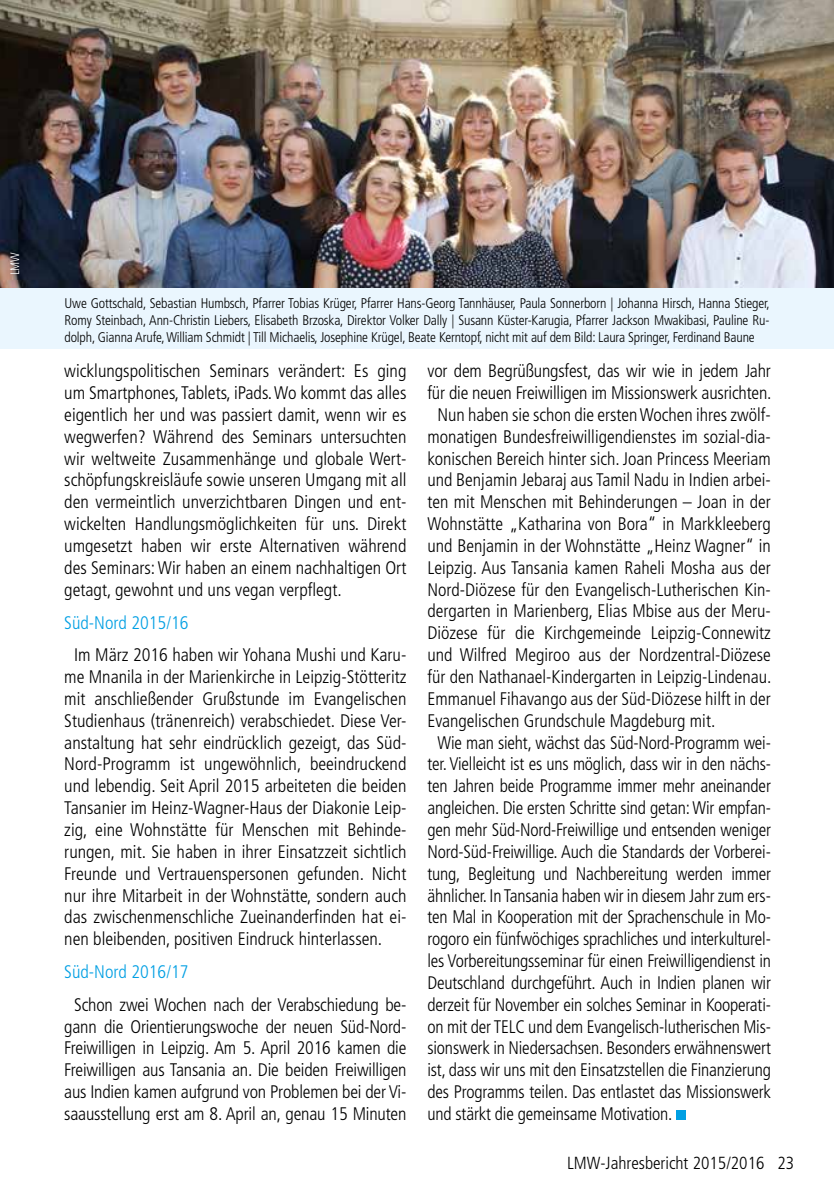
<style>
.page{position:relative;width:834px;height:1191px;background:#fff}
.page>*{position:absolute;margin:0;border:0;box-sizing:border-box;transform-origin:0 0}
.t1{font:300 condensed 18.2px/21.9px "Frutiger";letter-spacing:-.01em;color:#000;text-align:justify}
.t2{font:300 condensed 18.2px "Frutiger";color:#009fe3}
.t3{font:300 condensed 17.5px "Frutiger";color:#000}
.t4{font:300 condensed 14px/16.8px "Frutiger";letter-spacing:-.01em;color:#000;text-align:justify}
.t5{font:300 condensed 12.25px "Frutiger";color:#fff}
</style>
<div class="page">
<div style="left:675px;top:1110px;width:10px;height:10px;background:#009fe3"></div>
<div style="left:0;top:288px;width:833px;height:60px;background:#eaf6fe"></div>
<img style="left:0;top:0;width:833px;height:288px">
<p class="t5" style="left:8px;top:275px;width:25px;rotate:-90deg">LMW</p>
<p class="t4" style="left:64px;top:295px;width:706px">Uwe Gottschald, Sebastian Humbsch, Pfarrer Tobias Krüger, Pfarrer Hans-Georg Tannhäuser, Paula Sonnerborn | Johanna Hirsch, Hanna Stieger, Romy Steinbach, Ann-Christin Liebers, Elisabeth Brzoska, Direktor Volker Dally | Susann Küster-Karugia, Pfarrer Jackson Mwakibasi, Pauline Ru&shy;dolph, Gianna Arufe, William Schmidt | Till Michaelis, Josephine Krügel, Beate Kerntopf, nicht mit auf dem Bild: Laura Springer, Ferdinand Baune</p>
<p class="t1" style="left:64px;top:360px;width:343px">wicklungspolitischen Seminars verändert: Es ging um Smartphones, Tablets, iPads. Wo kommt das alles eigentlich her und was passiert damit, wenn wir es wegwerfen? Während des Seminars untersuchten wir weltweite Zusammenhänge und globale Wert&shy;schöpfungskreisläufe sowie unseren Umgang mit all den vermeintlich unverzichtbaren Dingen und ent&shy;wickelten Handlungsmöglichkeiten für uns. Direkt umgesetzt haben wir erste Alternativen während des Seminars: Wir haben an einem nachhaltigen Ort getagt, gewohnt und uns vegan verpflegt.</p>
<p class="t2" style="left:64px;top:612px;width:126px">Süd-Nord 2015/16</p>
<p class="t1" style="left:64px;top:644px;width:343px;text-indent:10px">Im März 2016 haben wir Yohana Mushi und Karu&shy;me Mnanila in der Marienkirche in Leipzig-Stötteritz mit anschließender Grußstunde im Evangelischen Studienhaus (tränenreich) verabschiedet. Diese Ver&shy;anstaltung hat sehr eindrücklich gezeigt, das Süd-Nord-Programm ist ungewöhnlich, beeindruckend und lebendig. Seit April 2015 arbeiteten die beiden Tansanier im Heinz-Wagner-Haus der Diakonie Leip&shy;zig, eine Wohnstätte für Menschen mit Behinde&shy;rungen, mit. Sie haben in ihrer Einsatzzeit sichtlich Freunde und Vertrauenspersonen gefunden. Nicht nur ihre Mitarbeit in der Wohnstätte, sondern auch das zwischenmenschliche Zueinanderfinden hat ei&shy;nen bleibenden, positiven Eindruck hinterlassen.</p>
<p class="t2" style="left:64px;top:961px;width:126px">Süd-Nord 2016/17</p>
<p class="t1" style="left:64px;top:993px;width:343px;text-align:center">Schon zwei Wochen nach der Verabschiedung be&shy;gann die Orientierungswoche der neuen Süd-Nord-Freiwilligen in Leipzig. Am 5. April 2016 kamen die Freiwilligen aus Tansania an. Die beiden Freiwilligen aus Indien kamen aufgrund von Problemen bei der Vi&shy;saausstellung erst am 8. April an, genau 15 Minuten</p>
<p class="t1" style="left:427px;top:360px;width:345px">vor dem Begrüßungsfest, das wir wie in jedem Jahr</p>
<p class="t1" style="left:427px;top:382px;width:345px">für die neuen Freiwilligen im Missionswerk ausrichten.</p>
<p class="t1" style="left:437px;top:404px;width:335px">Nun haben sie schon die ersten Wochen ihres zwölf-</p>
<p class="t1" style="left:427px;top:426px;width:345px">monatigen Bundesfreiwilligendienstes im sozial-dia-</p>
<p class="t1" style="left:427px;top:447px;width:345px">konischen Bereich hinter sich. Joan Princess Meeriam</p>
<p class="t1" style="left:427px;top:469px;width:345px">und Benjamin Jebaraj aus Tamil Nadu in Indien arbei-</p>
<p class="t1" style="left:427px;top:491px;width:345px">ten mit Menschen mit Behinderungen – Joan in der</p>
<p class="t1" style="left:427px;top:513px;width:345px">Wohnstätte „Katharina von Bora“ in Markkleeberg</p>
<p class="t1" style="left:427px;top:535px;width:345px">und Benjamin in der Wohnstätte „Heinz Wagner“ in</p>
<p class="t1" style="left:427px;top:557px;width:345px">Leipzig. Aus Tansania kamen Raheli Mosha aus der</p>
<p class="t1" style="left:427px;top:578px;width:345px">Nord-Diözese für den Evangelisch-Lutherischen Kin-</p>
<p class="t1" style="left:427px;top:600px;width:345px">dergarten in Marienberg, Elias Mbise aus der Meru-</p>
<p class="t1" style="left:427px;top:622px;width:345px">Diözese für die Kirchgemeinde Leipzig-Connewitz</p>
<p class="t1" style="left:427px;top:644px;width:345px">und Wilfred Megiroo aus der Nordzentral-Diözese</p>
<p class="t1" style="left:427px;top:666px;width:345px">für den Nathanael-Kindergarten in Leipzig-Lindenau.</p>
<p class="t1" style="left:427px;top:688px;width:345px">Emmanuel Fihavango aus der Süd-Diözese hilft in der</p>
<p class="t1" style="left:427px;top:709px;width:289px">Evangelischen Grundschule Magdeburg mit.</p>
<p class="t1" style="left:437px;top:731px;width:335px">Wie man sieht, wächst das Süd-Nord-Programm wei-</p>
<p class="t1" style="left:427px;top:753px;width:345px">ter. Vielleicht ist es uns möglich, dass wir in den nächs-</p>
<p class="t1" style="left:427px;top:775px;width:345px">ten Jahren beide Programme immer mehr aneinander</p>
<p class="t1" style="left:427px;top:797px;width:345px">angleichen. Die ersten Schritte sind getan: Wir empfan-</p>
<p class="t1" style="left:427px;top:819px;width:345px">gen mehr Süd-Nord-Freiwillige und entsenden weniger</p>
<p class="t1" style="left:427px;top:841px;width:345px">Nord-Süd-Freiwillige. Auch die Standards der Vorberei-</p>
<p class="t1" style="left:427px;top:862px;width:345px">tung, Begleitung und Nachbereitung werden immer</p>
<p class="t1" style="left:427px;top:884px;width:345px">ähnlicher. In Tansania haben wir in diesem Jahr zum ers-</p>
<p class="t1" style="left:427px;top:906px;width:345px">ten Mal in Kooperation mit der Sprachenschule in Mo-</p>
<p class="t1" style="left:427px;top:928px;width:345px">rogoro ein fünfwöchiges sprachliches und interkulturel-</p>
<p class="t1" style="left:427px;top:950px;width:345px">les Vorbereitungsseminar für einen Freiwilligendienst in</p>
<p class="t1" style="left:427px;top:972px;width:345px">Deutschland durchgeführt. Auch in Indien planen wir</p>
<p class="t1" style="left:427px;top:993px;width:345px">derzeit für November ein solches Seminar in Kooperati-</p>
<p class="t1" style="left:427px;top:1015px;width:345px">on mit der TELC und dem Evangelisch-lutherischen Mis-</p>
<p class="t1" style="left:427px;top:1037px;width:345px">sionswerk in Niedersachsen. Besonders erwähnenswert</p>
<p class="t1" style="left:427px;top:1059px;width:345px">ist, dass wir uns mit den Einsatzstellen die Finanzierung</p>
<p class="t1" style="left:427px;top:1081px;width:345px">des Programms teilen. Das entlastet das Missionswerk</p>
<p class="t1" style="left:427px;top:1103px;width:246px">und stärkt die gemeinsame Motivation.</p>
<p class="t3" style="left:567px;top:1153px;width:229px">LMW-Jahresbericht 2015/2016 23</p>
</div>
